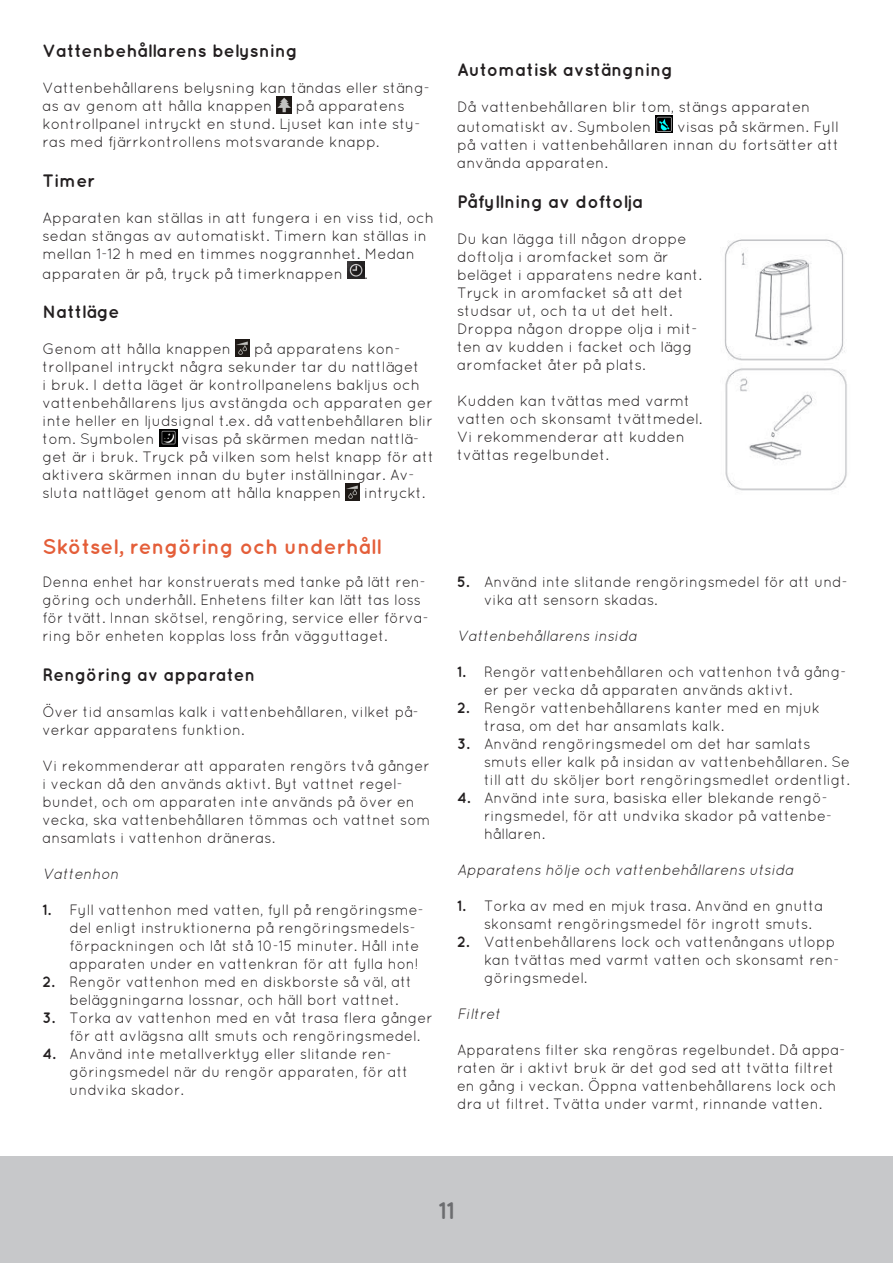
<style>
.page{position:relative;width:893px;height:1263px;background:#fff}
.page>*{position:absolute;margin:0;border:0;box-sizing:border-box;transform-origin:0 0}
.t1{font:700 24px "Quicksand";color:#6c6d70}
.t2{font:700 21px "Quicksand";color:#e45e39}
.t3{font:700 18px "Quicksand";color:#231f20}
.t4{font:15px/18px "Quicksand";color:#231f20}
.t5{font:italic 15px "Quicksand";color:#231f20}
.s1{font-weight:700}
</style>
<div class="page">
<div style="left:0;top:1157px;width:893px;height:106px;background:#c7c8ca"></div>
<img style="left:277px;top:96px;width:14px;height:17px">
<img style="left:347px;top:262px;width:17px;height:17px">
<img style="left:236px;top:339px;width:14px;height:17px">
<img style="left:159px;top:429px;width:18px;height:17px">
<img style="left:346px;top:483px;width:14px;height:17px">
<img style="left:656px;top:115px;width:17px;height:17px">
<img style="left:724px;top:239px;width:123px;height:252px">
<p class="t3" style="left:43px;top:40px;width:257px">Vattenbehållarens belysning</p>
<p class="t4" style="left:43px;top:79px;width:389px">Vattenbehållarens belysning kan tändas eller stäng&shy;as av genom att hålla knappen</p>
<p class="t4" style="left:43px;top:97px;width:380px;text-indent:253px">på apparatens kontrollpanel intryckt en stund. Ljuset kan inte sty&shy;ras med fjärrkontrollens motsvarande knapp.</p>
<p class="t3" style="left:43px;top:169px;width:54px">Timer</p>
<p class="t4" style="left:43px;top:208px;width:393px">Apparaten kan ställas in att fungera i en viss tid, och sedan stängas av automatiskt. Timern kan ställas in mellan 1-12 h med en timmes noggrannhet. Medan</p>
<p class="t4" style="left:43px;top:264px;width:302px">apparaten är på, tryck på timerknappen</p>
<p class="t4" style="left:364px;top:264px;width:5px">.</p>
<p class="t3" style="left:43px;top:301px;width:79px">Nattläge</p>
<p class="t4" style="left:43px;top:340px;width:190px">Genom att hålla knappen</p>
<p class="t4" style="left:43px;top:340px;width:392px;text-indent:211px">på apparatens kon&shy;trollpanel intryckt några sekunder tar du nattläget<br>i bruk. I detta läget är kontrollpanelens bakljus och vattenbehållarens ljus avstängda och apparaten ger inte heller en ljudsignal t.ex. då vattenbehållaren blir tom. Symbolen</p>
<p class="t4" style="left:43px;top:430px;width:393px;text-indent:139px">visas på skärmen medan nattlä&shy;get är i bruk. Tryck på vilken som helst knapp för att aktivera skärmen innan du byter inställningar. Av&shy;sluta nattläget genom att hålla knappen</p>
<p class="t4" style="left:364px;top:484px;width:63px">intryckt.</p>
<p class="t2" style="left:43px;top:534px;width:340px">Skötsel, rengöring och underhåll</p>
<p class="t4" style="left:43px;top:572px;width:388px">Denna enhet har konstruerats med tanke på lätt ren&shy;göring och underhåll. Enhetens filter kan lätt tas loss för tvätt. Innan skötsel, rengöring, service eller förva&shy;ring bör enheten kopplas loss från vägguttaget.</p>
<p class="t3" style="left:43px;top:663px;width:214px">Rengöring av apparaten</p>
<p class="t4" style="left:43px;top:702px;width:378px">Över tid ansamlas kalk i vattenbehållaren, vilket på&shy;verkar apparatens funktion.</p>
<p class="t4" style="left:43px;top:756px;width:389px">Vi rekommenderar att apparaten rengörs två gånger i veckan då den används aktivt. Byt vattnet regel&shy;bundet, och om apparaten inte används på över en vecka, ska vattenbehållaren tömmas och vattnet som ansamlats i vattenhon dräneras.</p>
<p class="t5" style="left:43px;top:865px;width:81px">Vattenhon</p>
<p class="t4" style="left:70px;top:900px;width:356px;text-indent:-27px"><span class="s1">1.</span> Fyll vattenhon med vatten, fyll på rengöringsme&shy;del enligt instruktionerna på rengöringsmedels&shy;förpackningen och låt stå 10-15 minuter. Håll inte apparaten under en vattenkran för att fylla hon!</p>
<p class="t4" style="left:70px;top:972px;width:344px;text-indent:-27px"><span class="s1">2.</span> Rengör vattenhon med en diskborste så väl, att beläggningarna lossnar, och häll bort vattnet.</p>
<p class="t4" style="left:70px;top:1008px;width:365px;text-indent:-27px"><span class="s1">3.</span> Torka av vattenhon med en våt trasa flera gånger för att avlägsna allt smuts och rengöringsmedel.</p>
<p class="t4" style="left:70px;top:1044px;width:340px;text-indent:-27px"><span class="s1">4.</span> Använd inte metallverktyg eller slitande ren&shy;göringsmedel när du rengör apparaten, för att undvika skador.</p>
<p class="t3" style="left:457px;top:59px;width:217px">Automatisk avstängning</p>
<p class="t4" style="left:457px;top:97px;width:355px;line-height:20px">Då vattenbehållaren blir tom, stängs apparaten automatiskt av. Symbolen</p>
<p class="t4" style="left:457px;top:118px;width:383px;text-align:justify;text-indent:220px">visas på skärmen. Fyll på vatten i vattenbehållaren innan du fortsätter att använda apparaten.</p>
<p class="t3" style="left:457px;top:191px;width:188px">Påfyllning av doftolja</p>
<p class="t4" style="left:457px;top:229px;width:246px">Du kan lägga till någon droppe doftolja i aromfacket som är beläget i apparatens nedre kant.<br>Tryck in aromfacket så att det studsar ut, och ta ut det helt.<br>Droppa någon droppe olja i mit&shy;ten av kudden i facket och lägg aromfacket åter på plats.</p>
<p class="t4" style="left:457px;top:391px;width:247px">Kudden kan tvättas med varmt vatten och skonsamt tvättmedel.<br>Vi rekommenderar att kudden tvättas regelbundet.</p>
<p class="t4" style="left:484px;top:572px;width:365px;text-indent:-27px"><span class="s1">5.</span> Använd inte slitande rengöringsmedel för att und&shy;vika att sensorn skadas.</p>
<p class="t5" style="left:457px;top:627px;width:184px">Vattenbehållarens insida</p>
<p class="t4" style="left:484px;top:662px;width:364px;text-indent:-27px"><span class="s1">1.</span> Rengör vattenbehållaren och vattenhon två gång&shy;er per vecka då apparaten används aktivt.</p>
<p class="t4" style="left:484px;top:698px;width:337px;text-indent:-27px"><span class="s1">2.</span> Rengör vattenbehållarens kanter med en mjuk trasa, om det har ansamlats kalk.</p>
<p class="t4" style="left:484px;top:734px;width:367px;text-indent:-27px"><span class="s1">3.</span> Använd rengöringsmedel om det har samlats smuts eller kalk på insidan av vattenbehållaren. Se till att du sköljer bort rengöringsmedlet ordentligt.</p>
<p class="t4" style="left:484px;top:788px;width:349px;text-indent:-27px"><span class="s1">4.</span> Använd inte sura, basiska eller blekande rengö&shy;ringsmedel, för att undvika skador på vattenbe&shy;hållaren.</p>
<p class="t5" style="left:457px;top:861px;width:341px">Apparatens hölje och vattenbehållarens utsida</p>
<p class="t4" style="left:484px;top:896px;width:341px;text-indent:-27px"><span class="s1">1.</span> Torka av med en mjuk trasa. Använd en gnutta skonsamt rengöringsmedel för ingrott smuts.</p>
<p class="t4" style="left:484px;top:932px;width:357px;text-indent:-27px"><span class="s1">2.</span> Vattenbehållarens lock och vattenångans utlopp kan tvättas med varmt vatten och skonsamt ren&shy;göringsmedel.</p>
<p class="t5" style="left:457px;top:1005px;width:48px">Filtret</p>
<p class="t4" style="left:457px;top:1040px;width:390px">Apparatens filter ska rengöras regelbundet. Då appa&shy;raten är i aktivt bruk är det god sed att tvätta filtret en gång i veckan. Öppna vattenbehållarens lock och dra ut filtret. Tvätta under varmt, rinnande vatten.</p>
<h1 class="t1" style="left:438px;top:1196px;width:18px">11</h1>
</div>
